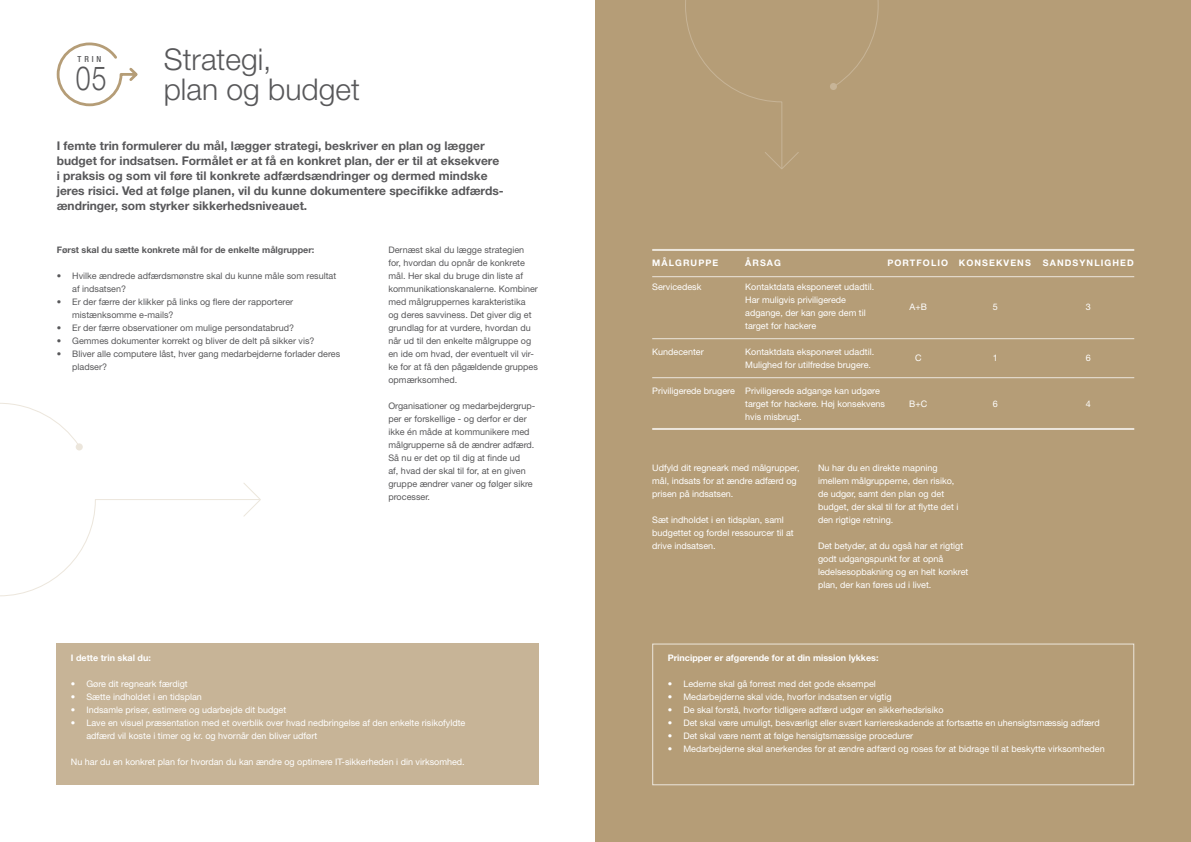
<style>
.page{position:relative;width:1191px;height:842px;background:#fff}
.page>*{position:absolute;margin:0;border:0;box-sizing:border-box;transform-origin:0 0}
.t1{font:300 33.3px "Helvetica Neue LT Pro";color:#58585a;scale:.8 1}
.t2{font:300 30px/30px "Helvetica Neue LT Pro";color:#58585a}
.t3{font:700 12px/15px "Helvetica Neue LT Pro";color:#58585a}
.t4{font:9px/13px "Helvetica Neue LT Pro";color:#fff}
.t5{font:9px/13px "Helvetica Neue LT Pro";color:#58585a}
.t6{font:700 9px "Helvetica Neue LT Pro";color:#fff}
.t7{font:700 9px "Helvetica Neue LT Pro";color:#58585a}
.t8{font:700 9px "Helvetica Neue LT Pro";letter-spacing:.12em;color:#fff}
.t9{font:500 condensed 8.4px "Helvetica Neue LT Pro";color:#58585a}
</style>
<div class="page">
<div style="left:595px;top:0;width:596px;height:842px;background:#b59d77"></div>
<div style="left:57px;top:643px;width:482px;height:142px;background:#c7b497"></div>
<svg style="left:56px;top:42px;width:82px;height:65px"></svg>
<div style="left:652px;top:643px;width:482px;height:142px;border:1px solid #ece6dc"></div>
<hr style="left:652px;top:249px;width:482px;height:2px;background:#ece6dc">
<hr style="left:652px;top:276px;width:482px;height:1px;background:#ece6dc">
<hr style="left:652px;top:338px;width:482px;height:1px;background:#ece6dc">
<hr style="left:652px;top:377px;width:482px;height:1px;background:#ece6dc">
<hr style="left:652px;top:428px;width:482px;height:2px;background:#ece6dc">
<svg style="left:0;top:403px;width:261px;height:194px"></svg>
<svg style="left:685px;top:0;width:194px;height:169px"></svg>
<div style="left:76px;top:443px;width:7px;height:7px;background:#ece6dc;border-radius:50%"></div>
<div style="left:830px;top:83px;width:7px;height:7px;background:#c7b497;border-radius:50%"></div>
<h2 class="t2" style="left:164px;top:44px;width:198px">Strategi,<br>plan og budget</h2>
<p class="t3" style="left:57px;top:138px;width:448px">I femte trin formulerer du mål, lægger strategi, beskriver en plan og lægger budget for indsatsen. Formålet er at få en konkret plan, der er til at eksekvere i praksis og som vil føre til konkrete adfærdsændringer og dermed mindske jeres risici. Ved at følge planen, vil du kunne dokumentere specifikke adfærds&shy;ændringer, som styrker sikkerhedsniveauet.</p>
<p class="t7" style="left:57px;top:244px;width:259px">Først skal du sætte konkrete mål for de enkelte målgrupper:</p>
<p class="t5" style="left:72px;top:269px;width:265px;text-indent:-16px">• Hvilke ændrede adfærdsmønstre skal du kunne måle som resultat af indsatsen?</p>
<p class="t5" style="left:72px;top:295px;width:222px;text-indent:-16px">• Er der færre der klikker på links og flere der rapporterer mistænksomme e-mails?</p>
<p class="t5" style="left:57px;top:321px;width:239px">• Er der færre observationer om mulige persondatabrud?</p>
<p class="t5" style="left:57px;top:334px;width:259px">• Gemmes dokumenter korrekt og bliver de delt på sikker vis?</p>
<p class="t5" style="left:72px;top:347px;width:269px;text-indent:-16px">• Bliver alle computere låst, hver gang medarbejderne forlader deres pladser?</p>
<p class="t9" style="left:78px;top:54px;width:25px">TRIN</p>
<h1 class="t1" style="left:76px;top:58px;width:40px">05</h1>
<p class="t5" style="left:388px;top:243px;width:151px">Dernæst skal du lægge strategien for, hvordan du opnår de konkrete mål. Her skal du bruge din liste af kommunikationskanalerne. Kombiner med målgruppernes karakteristika og deres savviness. Det giver dig et grundlag for at vurdere, hvordan du når ud til den enkelte målgruppe og en ide om hvad, der eventuelt vil vir&shy;ke for at få den pågældende gruppes opmærksomhed.</p>
<p class="t5" style="left:388px;top:399px;width:148px">Organisationer og medarbejdergrup&shy;per er forskellige - og derfor er der ikke én måde at kommunikere med målgrupperne så de ændrer adfærd.<br>Så nu er det op til dig at finde ud<br>af, hvad der skal til for, at en given gruppe ændrer vaner og følger sikre processer.</p>
<p class="t6" style="left:71px;top:652px;width:81px">I dette trin skal du:</p>
<p class="t4" style="left:71px;top:677px;width:118px">• Gøre dit regneark færdigt</p>
<p class="t4" style="left:71px;top:690px;width:132px">• Sætte indholdet i en tidsplan</p>
<p class="t4" style="left:71px;top:703px;width:217px">• Indsamle priser, estimere og udarbejde dit budget</p>
<p class="t4" style="left:86px;top:716px;width:380px;text-indent:-16px">• Lave en visuel præsentation med et overblik over hvad nedbringelse af den enkelte risikofyldte adfærd vil koste i timer og kr. og hvornår den bliver udført</p>
<p class="t4" style="left:71px;top:755px;width:395px">Nu har du en konkret plan for hvordan du kan ændre og optimere IT-sikkerheden i din virksomhed.</p>
<p class="t8" style="left:652px;top:258px;width:68px">MÅLGRUPPE</p>
<p class="t6" style="left:745px;top:258px;width:37px">ÅRSAG</p>
<p class="t8" style="left:887px;top:258px;width:145px">PORTFOLIO KONSEKVENS</p>
<p class="t8" style="left:1043px;top:258px;width:92px">SANDSYNLIGHED</p>
<p class="t4" style="left:652px;top:280px;width:51px">Servicedesk</p>
<p class="t4" style="left:745px;top:280px;width:130px">Kontaktdata eksponeret udadtil.<br>Har muligvis priviligerede</p>
<p class="t4" style="left:909px;top:300px;width:19px">A+B</p>
<p class="t4" style="left:992px;top:300px;width:7px">5</p>
<p class="t4" style="left:1085px;top:300px;width:7px">3</p>
<p class="t4" style="left:745px;top:306px;width:122px">adgange, der kan gøre dem til target for hackere</p>
<p class="t4" style="left:652px;top:345px;width:53px">Kundecenter</p>
<p class="t4" style="left:745px;top:345px;width:130px">Kontaktdata eksponeret udadtil.</p>
<p class="t4" style="left:915px;top:351px;width:8px">C</p>
<p class="t4" style="left:992px;top:351px;width:7px">1</p>
<p class="t4" style="left:1085px;top:351px;width:7px">6</p>
<p class="t4" style="left:745px;top:358px;width:127px">Mulighed for utilfredse brugere.</p>
<p class="t4" style="left:745px;top:384px;width:141px;text-indent:-93px">Priviligerede brugere Priviligerede adgange kan udgøre target for hackere. Høj konsekvens</p>
<p class="t4" style="left:909px;top:397px;width:20px">B+C</p>
<p class="t4" style="left:992px;top:397px;width:7px">6</p>
<p class="t4" style="left:1085px;top:397px;width:7px">4</p>
<p class="t4" style="left:745px;top:410px;width:58px">hvis misbrugt.</p>
<p class="t4" style="left:652px;top:461px;width:149px">Udfyld dit regneark med målgrupper, mål, indsats for at ændre adfærd og prisen på indsatsen.</p>
<p class="t4" style="left:652px;top:513px;width:143px">Sæt indholdet i en tidsplan, saml budgettet og fordel ressourcer til at drive indsatsen.</p>
<p class="t4" style="left:818px;top:461px;width:142px">Nu har du en direkte mapning imellem målgrupperne, den risiko, de udgør, samt den plan og det budget, der skal til for at flytte det i den rigtige retning.</p>
<p class="t4" style="left:818px;top:539px;width:152px">Det betyder, at du også har et rigtigt godt udgangspunkt for at opnå ledelsesopbakning og en helt konkret plan, der kan føres ud i livet.</p>
<p class="t6" style="left:668px;top:652px;width:212px">Principper er afgørende for at din mission lykkes:</p>
<p class="t4" style="left:668px;top:677px;width:209px">• Lederne skal gå forrest med det gode eksempel</p>
<p class="t4" style="left:668px;top:690px;width:225px">• Medarbejderne skal vide, hvorfor indsatsen er vigtig</p>
<p class="t4" style="left:668px;top:703px;width:277px">• De skal forstå, hvorfor tidligere adfærd udgør en sikkerhedsrisiko</p>
<p class="t4" style="left:668px;top:716px;width:433px">• Det skal være umuligt, besværligt eller svært karriereskadende at fortsætte en uhensigtsmæssig adfærd</p>
<p class="t4" style="left:668px;top:729px;width:247px">• Det skal være nemt at følge hensigtsmæssige procedurer</p>
<p class="t4" style="left:668px;top:742px;width:438px">• Medarbejderne skal anerkendes for at ændre adfærd og roses for at bidrage til at beskytte virksomheden</p>
</div>
